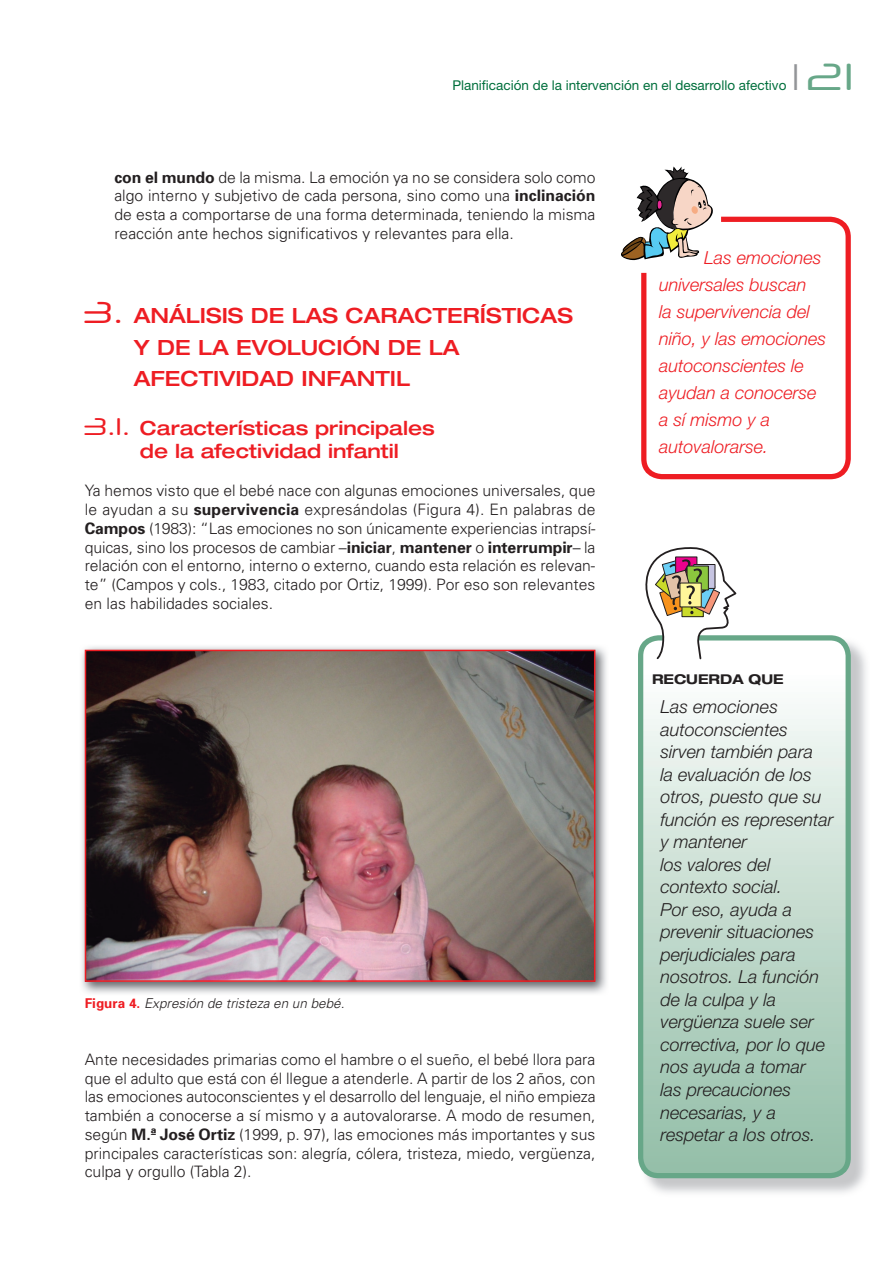
<style>
.page{position:relative;width:893px;height:1263px;background:#fff}
.page>*{position:absolute;margin:0;border:0;box-sizing:border-box;transform-origin:0 0}
.t1{font:37.5px "Neuropol X Free";color:#67a788}
.t2{font:500 expanded 21px/31.5px "Helvetica Neue";color:#ee1d23}
.t3{font:500 expanded 19.5px/23.4px "Helvetica Neue";color:#ee1d23}
.t4{font:italic 300 18px/22.5px "Helvetica Neue";color:#231f20}
.t5{font:italic 300 18px/27px "Helvetica Neue";color:#ee1d23}
.t6{font:300 15.75px/18.8px "Univers";color:#231f20;text-align:justify}
.t7{font:13.5px "Helvetica Neue";color:#006f3c}
.t8{font:italic 300 13.5px "Univers";color:#231f20}
.t9{font:700 expanded 13.5px "Helvetica Neue";color:#231f20}
.s1{color:#939598}
.s2{font-weight:700}
.s3{font-family:"Neuropol X Free";font-weight:400;font-stretch:normal;font-size:30px}
.s4{font-family:"Neuropol X Free";font-weight:400;font-stretch:normal;font-size:24px}
.s5{font-weight:700;font-style:normal;color:#ee1d23}
</style>
<div class="page">
<img style="left:81px;top:646px;width:526px;height:348px">
<img style="left:88px;top:652px;width:504px;height:326px">
<div style="left:85px;top:649px;width:510px;height:332px;border:2px solid #ee1d23"></div>
<svg style="left:641px;top:216px;width:210px;height:264px"></svg>
<svg style="left:621px;top:166px;width:93px;height:94px"></svg>
<img style="left:645px;top:642px;width:221px;height:551px">
<svg style="left:643px;top:641px;width:204px;height:534px"></svg>
<div style="left:637px;top:635px;width:213px;height:542px;border:5px solid #67a788;border-radius:18px"></div>
<svg style="left:643px;top:384px;width:94px;height:276px"></svg>
<p class="t7" style="left:452px;top:77px;width:335px">Planificación de la intervención en el desarrollo afectivo</p>
<p class="t1" style="left:792px;top:52px;width:63px"><span class="s1">❘</span>21</p>
<p class="t6" style="left:114px;top:167px;width:482px"><span class="s2">con el mundo</span> de la misma. La emoción ya no se considera solo como algo interno y subjetivo de cada persona, sino como una <span class="s2">inclinación </span>de esta a comportarse de una forma determinada, teniendo la misma reacción ante hechos significativos y relevantes para ella.</p>
<p class="t2" style="left:134px;top:299px;width:440px;text-indent:-49px"><span class="s3">3.</span> ANÁLISIS DE LAS CARACTERÍSTICAS<br>Y DE LA EVOLUCIÓN DE LA<br>AFECTIVIDAD INFANTIL</p>
<p class="t3" style="left:140px;top:415px;width:296px;text-indent:-55px"><span class="s4">3.1.</span> Características principales de la afectividad infantil</p>
<p class="t6" style="left:85px;top:481px;width:512px">Ya hemos visto que el bebé nace con algunas emociones universales, que le ayudan a su <span class="s2">supervivencia</span> expresándolas (Figura 4). En palabras de <span class="s2">Campos</span> (1983): “Las emociones no son únicamente experiencias intrapsí&shy;quicas, sino los procesos de cambiar –<span class="s2">iniciar</span>, <span class="s2">mantener</span> o <span class="s2">interrumpir</span>– la relación con el entorno, interno o externo, cuando esta relación es relevan&shy;te” (Campos y cols., 1983, citado por Ortiz, 1999). Por eso son relevantes en las habilidades sociales.</p>
<p class="t8" style="left:85px;top:994px;width:261px"><span class="s5">Figura 4.</span> Expresión de tristeza en un bebé.</p>
<p class="t6" style="left:85px;top:1049px;width:512px">Ante necesidades primarias como el hambre o el sueño, el bebé llora para que el adulto que está con él llegue a atenderle. A partir de los 2 años, con las emociones autoconscientes y el desarrollo del lenguaje, el niño empieza también a conocerse a sí mismo y a autovalorarse. A modo de resumen, según <span class="s2">M.ª José Ortiz</span> (1999, p. 97), las emociones más importantes y sus principales características son: alegría, cólera, tristeza, miedo, vergüenza, culpa y orgullo (Tabla 2).</p>
<p class="t5" style="left:658px;top:243px;width:169px;text-indent:45px">Las emociones universales buscan<br>la supervivencia del niño, y las emociones autoconscientes le ayudan a conocerse a sí mismo y a autovalorarse.</p>
<p class="t9" style="left:651px;top:671px;width:133px">RECUERDA QUE</p>
<p class="t4" style="left:660px;top:695px;width:174px">Las emociones autoconscientes sirven también para<br>la evaluación de los otros, puesto que su función es representar y mantener<br>los valores del contexto social.<br>Por eso, ayuda a prevenir situaciones perjudiciales para nosotros. La función de la culpa y la vergüenza suele ser correctiva, por lo que nos ayuda a tomar<br>las precauciones necesarias, y a respetar a los otros.</p>
</div>
